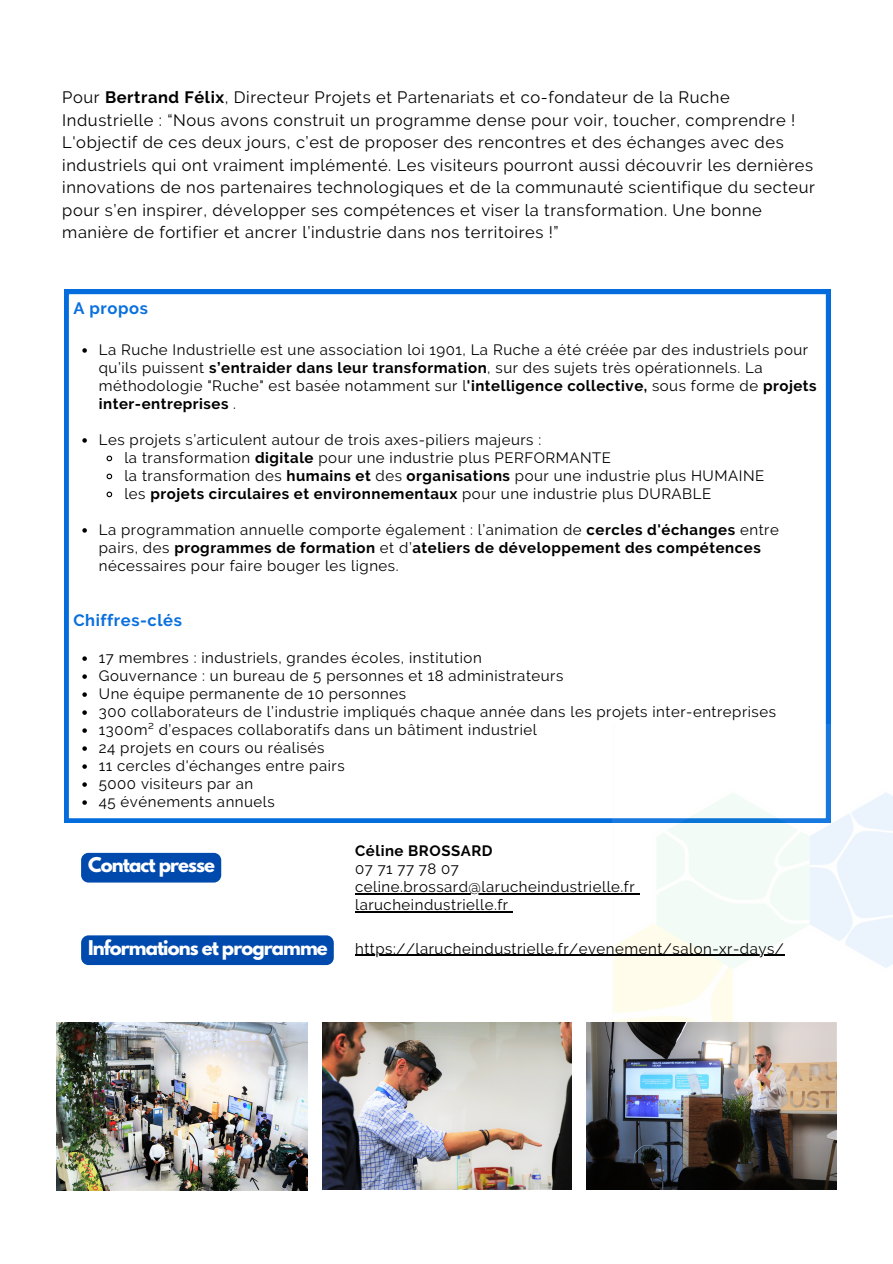
<style>
.page{position:relative;width:893px;height:1264px;background:#fff}
.page>*{position:absolute;margin:0;border:0;box-sizing:border-box;transform-origin:0 0}
.t1{font:700 18px "League Spartan";letter-spacing:-.05em;color:#fff}
.t2{font:16.5px/22.5px "Raleway";letter-spacing:.035em;color:#000}
.t3{font:700 16.5px "Raleway";letter-spacing:.035em;color:#0970de}
.t4{font:15px/18px "Raleway";letter-spacing:.035em;color:#000}
.t5{font:700 15px "Raleway";letter-spacing:.035em;color:#000}
.s1{font-weight:700}
.s2{font-weight:400}
</style>
<div class="page">
<svg style="left:64px;top:290px;width:766px;height:532px"></svg>
<svg style="left:82px;top:348px;width:5px;height:5px"></svg>
<svg style="left:82px;top:438px;width:5px;height:4px"></svg>
<svg style="left:106px;top:455px;width:7px;height:7px"></svg>
<svg style="left:106px;top:473px;width:7px;height:7px"></svg>
<svg style="left:106px;top:491px;width:7px;height:7px"></svg>
<svg style="left:82px;top:528px;width:5px;height:4px"></svg>
<svg style="left:82px;top:656px;width:5px;height:5px"></svg>
<svg style="left:82px;top:674px;width:5px;height:5px"></svg>
<svg style="left:82px;top:692px;width:5px;height:5px"></svg>
<svg style="left:82px;top:710px;width:5px;height:5px"></svg>
<svg style="left:82px;top:728px;width:5px;height:4px"></svg>
<svg style="left:82px;top:746px;width:5px;height:4px"></svg>
<svg style="left:82px;top:764px;width:5px;height:4px"></svg>
<svg style="left:82px;top:782px;width:5px;height:4px"></svg>
<svg style="left:82px;top:800px;width:5px;height:4px"></svg>
<img style="left:612px;top:724px;width:280px;height:309px">
<img style="left:56px;top:1022px;width:251px;height:168px">
<img style="left:322px;top:1022px;width:249px;height:166px">
<img style="left:586px;top:1022px;width:250px;height:166px">
<hr style="left:355px;top:911px;width:153px;height:1px;background:#000">
<hr style="left:355px;top:893px;width:280px;height:1px;background:#000">
<div style="left:81px;top:852px;width:140px;height:30px;background:#004aad;border-radius:7px"></div>
<hr style="left:355px;top:954px;width:429px;height:1px;background:#000">
<div style="left:81px;top:935px;width:253px;height:30px;background:#004aad;border-radius:7px"></div>
<p class="t2" style="left:62px;top:86px;width:754px">Pour <span class="s1">Bertrand Félix</span>, Directeur Projets et Partenariats et co-fondateur de la Ruche Industrielle : “Nous avons construit un programme dense pour voir, toucher, comprendre !<br>L'objectif de ces deux jours, c’est de proposer des rencontres et des échanges avec des industriels qui ont vraiment implémenté. Les visiteurs pourront aussi découvrir les dernières innovations de nos partenaires technologiques et de la communauté scientifique du secteur pour s’en inspirer, développer ses compétences et viser la transformation. Une bonne manière de fortifier et ancrer l’industrie dans nos territoires !”</p>
<p class="t3" style="left:73px;top:299px;width:76px">A propos</p>
<p class="t4" style="left:99px;top:341px;width:719px">La Ruche Industrielle est une association loi 1901, La Ruche a été créée par des industriels pour qu’ils puissent <span class="s1">s’entraider dans leur transformation</span>, sur des sujets très opérationnels. La méthodologie "Ruche" est basée notamment sur l<span class="s1">'intelligence collective,</span> sous forme de <span class="s1">projets inter-entreprises</span> .</p>
<p class="t4" style="left:99px;top:430px;width:444px">Les projets s’articulent autour de trois axes-piliers majeurs :</p>
<p class="t4" style="left:124px;top:448px;width:488px">la transformation <span class="s1">digitale</span> pour une industrie plus PERFORMANTE</p>
<p class="t4" style="left:124px;top:466px;width:641px">la transformation des <span class="s1">humains et</span> des <span class="s1">organisations</span> pour une industrie plus HUMAINE</p>
<p class="t5" style="left:124px;top:485px;width:588px"><span class="s2">les</span> projets circulaires et environnementaux <span class="s2">pour une industrie plus DURABLE</span></p>
<p class="t4" style="left:99px;top:520px;width:681px">La programmation annuelle comporte également : l’animation de <span class="s1">cercles d'échanges</span> entre pairs, des <span class="s1">programmes de formation</span> et d’<span class="s1">ateliers de développement des compétences </span>nécessaires pour faire bouger les lignes.</p>
<p class="t3" style="left:73px;top:610px;width:110px">Chiffres-clés</p>
<p class="t4" style="left:99px;top:649px;width:384px">17 membres : industriels, grandes écoles, institution</p>
<p class="t4" style="left:99px;top:666px;width:466px">Gouvernance : un bureau de 5 personnes et 18 administrateurs</p>
<p class="t4" style="left:99px;top:684px;width:309px">Une équipe permanente de 10 personnes</p>
<p class="t4" style="left:99px;top:702px;width:678px">300 collaborateurs de l’industrie impliqués chaque année dans les projets inter-entreprises</p>
<p class="t4" style="left:99px;top:720px;width:439px">1300m² d’espaces collaboratifs dans un bâtiment industriel</p>
<p class="t4" style="left:99px;top:738px;width:227px">24 projets en cours ou réalisés</p>
<p class="t4" style="left:99px;top:756px;width:247px">11 cercles d'échanges entre pairs</p>
<p class="t4" style="left:99px;top:774px;width:156px">5000 visiteurs par an</p>
<p class="t4" style="left:99px;top:792px;width:177px">45 événements annuels</p>
<p class="t1" style="left:88px;top:856px;width:128px">Contact presse</p>
<p class="t5" style="left:355px;top:842px;width:139px">Céline BROSSARD</p>
<p class="t4" style="left:355px;top:860px;width:105px">07 71 77 78 07</p>
<p class="t4" style="left:355px;top:896px;width:154px">larucheindustrielle.fr</p>
<p class="t4" style="left:355px;top:878px;width:281px">celine.brossard@larucheindustrielle.fr</p>
<p class="t1" style="left:88px;top:938px;width:241px">Informations et programme</p>
<p class="t4" style="left:355px;top:939px;width:430px">https://larucheindustrielle.fr/evenement/salon-xr-days/</p>
</div>
